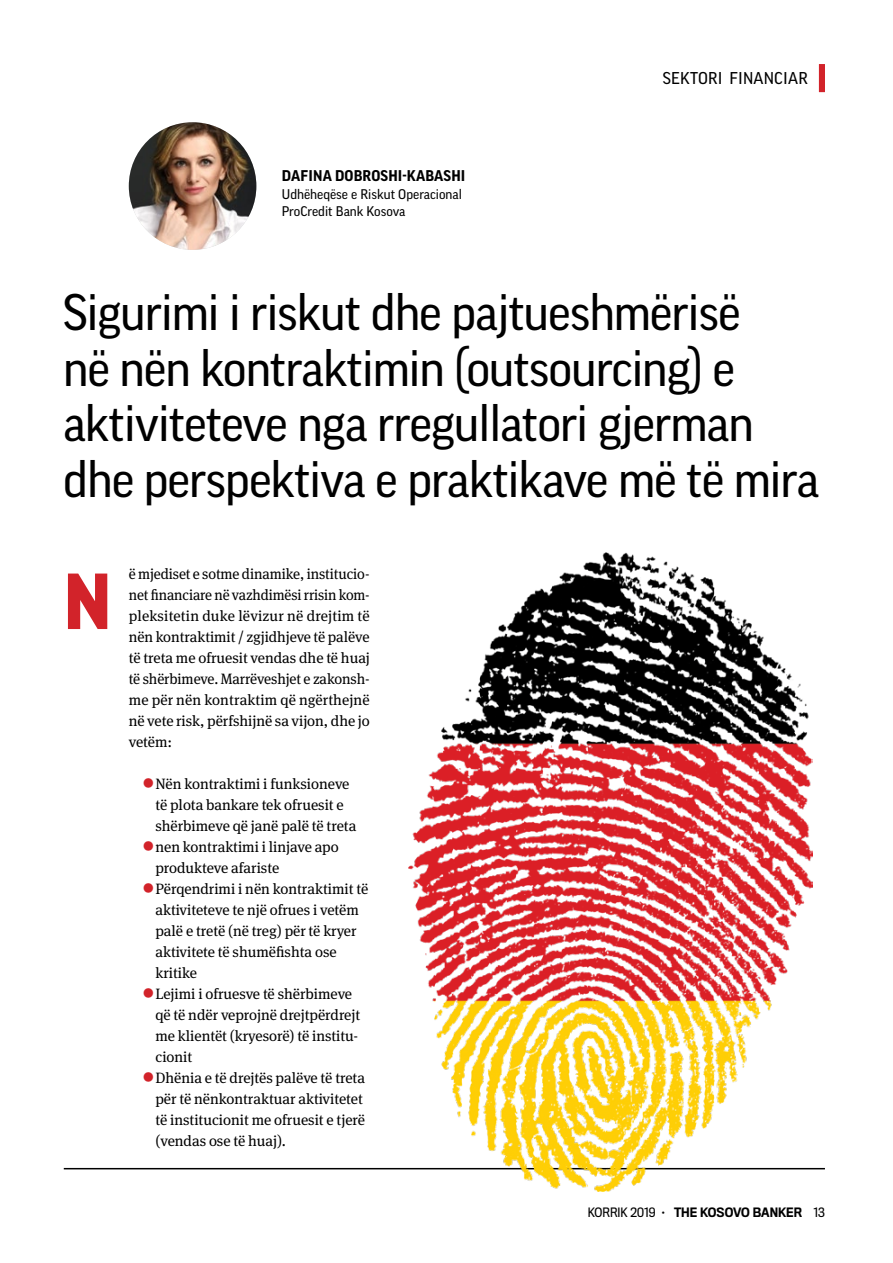
<style>
.page{position:relative;width:893px;height:1263px;background:#fff}
.page>*{position:absolute;margin:0;border:0;box-sizing:border-box;transform-origin:0 0}
.t1{font:900 76.5px "Good Pro";color:#d2232a}
.t2{font:49.5px/55.5px "Good Pro";letter-spacing:-.02em;color:#000}
.t3{font:16.5px "Good Pro";letter-spacing:.01em;color:#000}
.t4{font:15px/21px "Meta Serif Pro";color:#000}
.t5{font:700 15px "Good Pro";letter-spacing:.01em;color:#000}
.t6{font:13.5px/17.4px "Good Pro";color:#000}
.t7{font:500 12px "Titling Gothic FB Narrow";color:#000}
.s1{font-size:27px;color:#d2232a}
.s2{font-weight:400}
</style>
<div class="page">
<hr style="left:64px;top:1168px;width:761px;height:1px;background:#000">
<div style="left:819px;top:64px;width:6px;height:28px;background:#d2232a"></div>
<img style="left:129px;top:122px;width:127px;height:128px;border-radius:64px">
<img style="left:408px;top:552px;width:404px;height:639px">
<p class="t5" style="left:282px;top:167px;width:185px">DAFINA DOBROSHI-KABASHI</p>
<p class="t6" style="left:282px;top:185px;width:182px">Udhëheqëse e Riskut Operacional<br>ProCredit Bank Kosova</p>
<p class="t3" style="left:663px;top:68px;width:146px">SEKTORI FINANCIAR</p>
<h2 class="t2" style="left:63px;top:284px;width:757px">Sigurimi i riskut dhe pajtueshmërisë<br>në nën kontraktimin (outsourcing) e aktiviteteve nga rregullatori gjerman dhe perspektiva e praktikave më të mira</h2>
<h1 class="t1" style="left:64px;top:559px;width:49px">N</h1>
<p class="t4" style="left:129px;top:563px;width:243px;text-align:justify">ë mjediset e sotme dinamike, institucio&shy;net financiare në vazhdimësi rrisin kom&shy;pleksitetin duke lëvizur në drejtim të nën kontraktimit / zgjidhjeve të palëve të treta me ofruesit vendas dhe të huaj të shërbimeve. Marrëveshjet e zakonsh&shy;me për nën kontraktim që ngërthejnë në vete risk, përfshijnë sa vijon, dhe jo vetëm:</p>
<p class="t4" style="left:155px;top:773px;width:202px;text-indent:-14px"><span class="s1">•</span>Nën kontraktimi i funksioneve të plota bankare tek ofruesit e shërbimeve që janë palë të treta</p>
<p class="t4" style="left:155px;top:836px;width:185px;text-indent:-14px"><span class="s1">•</span>nen kontraktimi i linjave apo produkteve afariste</p>
<p class="t4" style="left:155px;top:878px;width:214px;text-indent:-14px"><span class="s1">•</span>Përqendrimi i nën kontraktimit të aktiviteteve te një ofrues i vetëm palë e tretë (në treg) për të kryer aktivitete të shumëfishta ose kritike</p>
<p class="t4" style="left:155px;top:983px;width:206px;text-indent:-14px"><span class="s1">•</span>Lejimi i ofruesve të shërbimeve që të ndër veprojnë drejtpërdrejt me klientët (kryesorë) të institu&shy;cionit</p>
<p class="t4" style="left:155px;top:1067px;width:211px;text-indent:-14px"><span class="s1">•</span>Dhënia e të drejtës palëve të treta për të nënkontraktuar aktivitetet të institucionit me ofruesit e tjerë (vendas ose të huaj).</p>
<p class="t7" style="left:588px;top:1205px;width:239px"><span class="s2">KORRIK 2019 •</span> THE KOSOVO BANKER <span class="s2">13</span></p>
</div>
